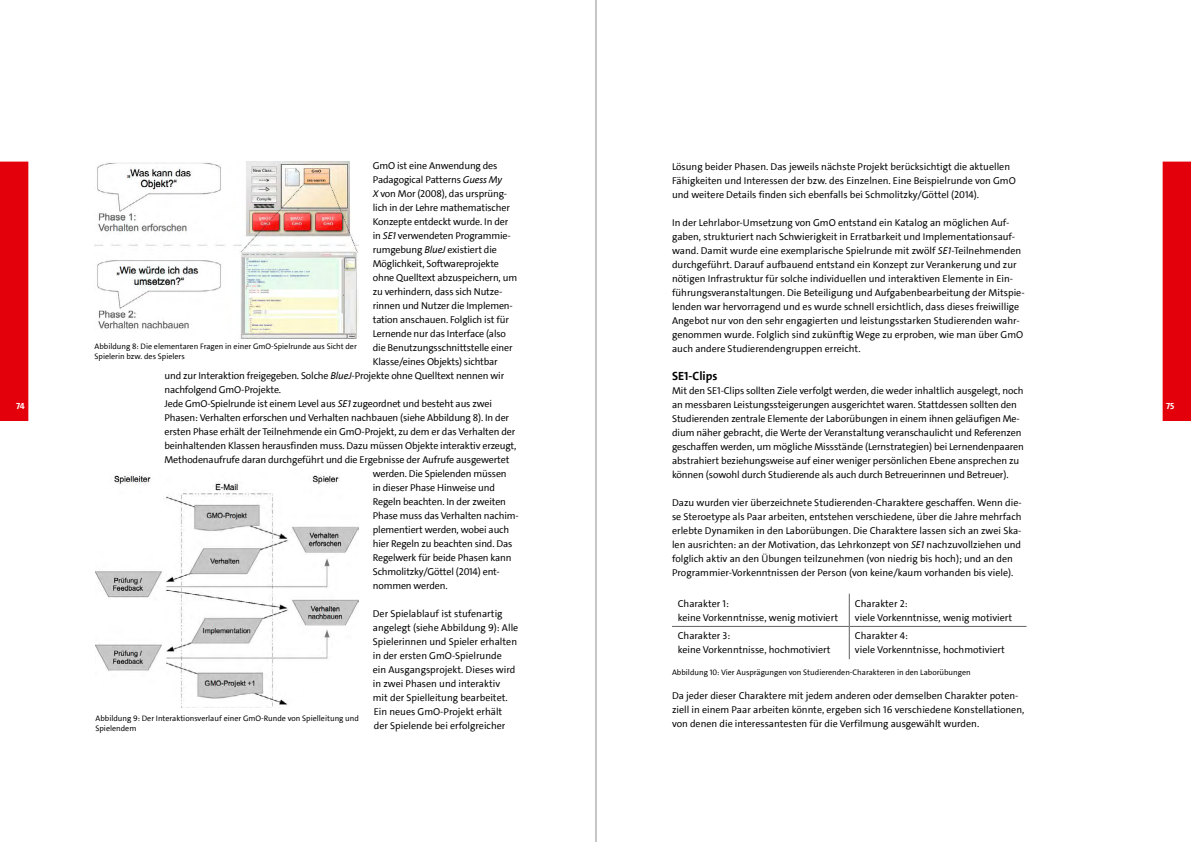
<style>
.page{position:relative;width:1191px;height:842px;background:#fff}
.page>*{position:absolute;margin:0;border:0;box-sizing:border-box;transform-origin:0 0}
.t1{font:700 12px "The Sans UHH";color:#000}
.t2{font:10px/14px "The Sans UHH";letter-spacing:-.01em;color:#000}
.t3{font:700 9px "The Sans UHH";color:#fff}
.t4{font:8px/10px "The Sans UHH";color:#000}
.s1{font-style:italic}
</style>
<div class="page">
<div style="left:1162px;top:162px;width:29px;height:259px;background:#e3000b"></div>
<div style="left:0;top:162px;width:28px;height:259px;background:#e3000b"></div>
<hr style="left:595px;top:0;width:2px;height:842px;background:#c5c6c6">
<img style="left:94px;top:162px;width:264px;height:177px">
<img style="left:95px;top:475px;width:263px;height:232px">
<hr style="left:848px;top:594px;width:1px;height:32px;background:#626261">
<hr style="left:672px;top:626px;width:177px;height:1px;background:#626261">
<hr style="left:849px;top:626px;width:177px;height:1px;background:#626261">
<hr style="left:848px;top:627px;width:1px;height:32px;background:#626261">
<p class="t2" style="left:373px;top:159px;width:126px">GmO ist eine Anwendung des</p>
<p class="t2" style="left:373px;top:173px;width:131px">Padagogical Patterns <span class="s1">Guess My</span></p>
<p class="t2" style="left:373px;top:187px;width:136px"><span class="s1">X</span> von Mor (2008), das ursprüng-</p>
<p class="t2" style="left:373px;top:201px;width:139px">lich in der Lehre mathematischer</p>
<p class="t2" style="left:373px;top:215px;width:137px">Konzepte entdeckt wurde. In der</p>
<p class="t2" style="left:373px;top:229px;width:140px">in <span class="s1">SE1</span> verwendeten Programmie-</p>
<p class="t2" style="left:373px;top:243px;width:126px">rumgebung <span class="s1">BlueJ</span> existiert die</p>
<p class="t2" style="left:373px;top:257px;width:128px">Möglichkeit, Softwareprojekte</p>
<p class="t2" style="left:373px;top:271px;width:146px">ohne Quelltext abzuspeichern, um</p>
<p class="t2" style="left:373px;top:285px;width:131px">zu verhindern, dass sich Nutze-</p>
<p class="t2" style="left:373px;top:299px;width:141px">rinnen und Nutzer die Implemen-</p>
<p class="t2" style="left:373px;top:313px;width:138px">tation anschauen. Folglich ist für</p>
<p class="t2" style="left:373px;top:327px;width:135px">Lernende nur das Interface (also</p>
<p class="t2" style="left:373px;top:341px;width:141px">die Benutzungsschnittstelle einer</p>
<p class="t2" style="left:373px;top:355px;width:126px">Klasse/eines Objekts) sichtbar</p>
<p class="t2" style="left:164px;top:369px;width:341px">und zur Interaktion freigegeben. Solche <span class="s1">BlueJ</span>-Projekte ohne Quelltext nennen wir</p>
<p class="t2" style="left:164px;top:383px;width:118px">nachfolgend GmO-Projekte.</p>
<p class="t2" style="left:164px;top:397px;width:329px">Jede GmO-Spielrunde ist einem Level aus <span class="s1">SE1</span> zugeordnet und besteht aus zwei</p>
<p class="t2" style="left:164px;top:411px;width:346px">Phasen: Verhalten erforschen und Verhalten nachbauen (siehe Abbildung 8). In der</p>
<p class="t2" style="left:164px;top:425px;width:352px">ersten Phase erhält der Teilnehmende ein GmO-Projekt, zu dem er das Verhalten der</p>
<p class="t2" style="left:164px;top:439px;width:353px">beinhaltenden Klassen herausfinden muss. Dazu müssen Objekte interaktiv erzeugt,</p>
<p class="t2" style="left:164px;top:453px;width:346px">Methodenaufrufe daran durchgeführt und die Ergebnisse der Aufrufe ausgewertet</p>
<p class="t2" style="left:373px;top:467px;width:135px">werden. Die Spielenden müssen</p>
<p class="t2" style="left:373px;top:481px;width:124px">in dieser Phase Hinweise und</p>
<p class="t2" style="left:373px;top:495px;width:135px">Regeln beachten. In der zweiten</p>
<p class="t2" style="left:373px;top:509px;width:147px">Phase muss das Verhalten nachim-</p>
<p class="t2" style="left:373px;top:523px;width:138px">plementiert werden, wobei auch</p>
<p class="t2" style="left:373px;top:537px;width:141px">hier Regeln zu beachten sind. Das</p>
<p class="t2" style="left:373px;top:551px;width:140px">Regelwerk für beide Phasen kann</p>
<p class="t2" style="left:373px;top:565px;width:129px">Schmolitzky/Göttel (2014) ent-</p>
<p class="t2" style="left:373px;top:579px;width:76px">nommen werden.</p>
<p class="t2" style="left:373px;top:607px;width:147px">Der Spielablauf ist stufenartig angelegt (siehe Abbildung 9): Alle<br>Spielerinnen und Spieler erhalten in der ersten GmO-Spielrunde<br>ein Ausgangsprojekt. Dieses wird in zwei Phasen und interaktiv<br>mit der Spielleitung bearbeitet.<br>Ein neues GmO-Projekt erhält<br>der Spielende bei erfolgreicher</p>
<p class="t2" style="left:672px;top:160px;width:345px">Lösung beider Phasen. Das jeweils nächste Projekt berücksichtigt die aktuellen<br>Fähigkeiten und Interessen der bzw. des Einzelnen. Eine Beispielrunde von GmO und weitere Details finden sich ebenfalls bei Schmolitzky/Göttel (2014).</p>
<p class="t2" style="left:672px;top:216px;width:354px">In der Lehrlabor-Umsetzung von GmO entstand ein Katalog an möglichen Auf&shy;gaben, strukturiert nach Schwierigkeit in Erratbarkeit und Implementationsauf&shy;wand. Damit wurde eine exemplarische Spielrunde mit zwölf <span class="s1">SE1</span>-Teilnehmenden durchgeführt. Darauf aufbauend entstand ein Konzept zur Verankerung und zur nötigen Infrastruktur für solche individuellen und interaktiven Elemente in Ein&shy;führungsveranstaltungen. Die Beteiligung und Aufgabenbearbeitung der Mitspie&shy;lenden war hervorragend und es wurde schnell ersichtlich, dass dieses freiwillige Angebot nur von den sehr engagierten und leistungsstarken Studierenden wahr&shy;genommen wurde. Folglich sind zukünftig Wege zu erproben, wie man über GmO auch andere Studierendengruppen erreicht.</p>
<p class="t1" style="left:672px;top:369px;width:47px">SE1-Clips</p>
<p class="t2" style="left:672px;top:384px;width:353px">Mit den SE1-Clips sollten Ziele verfolgt werden, die weder inhaltlich ausgelegt, noch an messbaren Leistungssteigerungen ausgerichtet waren. Stattdessen sollten den Studierenden zentrale Elemente der Laborübungen in einem ihnen geläufigen Me&shy;dium näher gebracht, die Werte der Veranstaltung veranschaulicht und Referenzen geschaffen werden, um mögliche Missstände (Lernstrategien) bei Lernendenpaaren abstrahiert beziehungsweise auf einer weniger persönlichen Ebene ansprechen zu können (sowohl durch Studierende als auch durch Betreuerinnen und Betreuer).</p>
<p class="t2" style="left:672px;top:496px;width:351px">Dazu wurden vier überzeichnete Studierenden-Charaktere geschaffen. Wenn die&shy;se Steroetype als Paar arbeiten, entstehen verschiedene, über die Jahre mehrfach erlebte Dynamiken in den Laborübungen. Die Charaktere lassen sich an zwei Ska&shy;len ausrichten: an der Motivation, das Lehrkonzept von <span class="s1">SE1</span> nachzuvollziehen und folglich aktiv an den Übungen teilzunehmen (von niedrig bis hoch); und an den Programmier-Vorkenntnissen der Person (von keine/kaum vorhanden bis viele).</p>
<p class="t2" style="left:677px;top:597px;width:162px">Charakter 1:<br>keine Vorkenntnisse, wenig motiviert</p>
<p class="t2" style="left:855px;top:597px;width:159px">Charakter 2:<br>viele Vorkenntnisse, wenig motiviert</p>
<p class="t2" style="left:677px;top:630px;width:154px">Charakter 3:<br>keine Vorkenntnisse, hochmotiviert</p>
<p class="t2" style="left:855px;top:630px;width:151px">Charakter 4:<br>viele Vorkenntnisse, hochmotiviert</p>
<p class="t4" style="left:672px;top:668px;width:300px">Abbildung 10: Vier Ausprägungen von Studierenden-Charakteren in den Laborübungen</p>
<p class="t2" style="left:672px;top:689px;width:354px">Da jeder dieser Charaktere mit jedem anderen oder demselben Charakter poten&shy;ziell in einem Paar arbeiten könnte, ergeben sich 16 verschiedene Konstellationen, von denen die interessantesten für die Verfilmung ausgewählt wurden.</p>
<p class="t4" style="left:94px;top:342px;width:264px">Abbildung 8: Die elementaren Fragen in einer GmO-Spielrunde aus Sicht der<br>Spielerin bzw. des Spielers</p>
<p class="t3" style="left:16px;top:401px;width:10px">74</p>
<p class="t3" style="left:1166px;top:401px;width:10px">75</p>
<p class="t4" style="left:95px;top:713px;width:265px">Abbildung 9: Der Interaktionsverlauf einer GmO-Runde von Spielleitung und<br>Spielendem</p>
</div>
